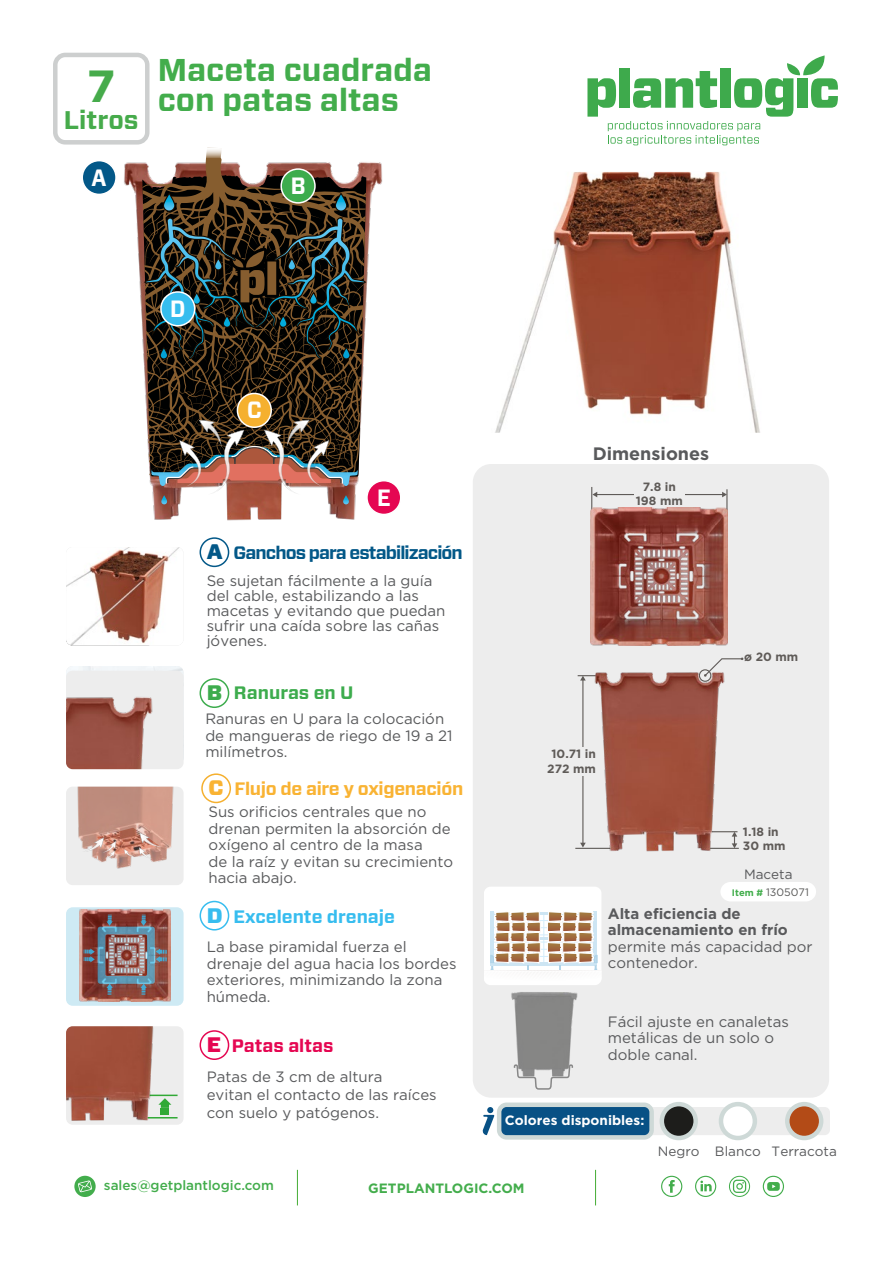
<style>
.page{position:relative;width:893px;height:1263px;background:#fff}
.page>*{position:absolute;margin:0;border:0;box-sizing:border-box;transform-origin:0 0}
.t1{font:700 45px "Vitesse Sans";color:#46ab4b}
.t2{font:700 31.5px/30px "Vitesse Sans";color:#43ad4c}
.t3{font:700 25.5px "Vitesse Sans";color:#46ab4b}
.t4{font:700 23.55px "Vitesse Sans";color:#fff;scale:.9 1}
.t5{font:900 21px "Vitesse Sans";color:#3dac4d}
.t6{font:700 18px "Vitesse Sans";letter-spacing:-.05em;color:#035888}
.t7{font:700 18px "Vitesse Sans";letter-spacing:-.015em;color:#f9b333}
.t8{font:700 18px "Vitesse Sans";color:#37bdef}
.t9{font:700 18px "Vitesse Sans";color:#e50752}
.t10{font:700 18px "Gotham";color:#595a5c}
.t11{font:700 18px "Vitesse Sans";color:#3dac4d}
.t12{font:15px/16.5px "Gotham";color:#595a5c}
.t13{font:700 15px/16.5px "Gotham";color:#595a5c}
.t14{font:13.5px "Gotham";color:#595a5c}
.t15{font:500 13.5px "Gotham";color:#43ad4c}
.t16{font:700 13.5px "Gotham";color:#fff}
.t17{font:700 13.5px "Gotham";color:#43ad4c}
.t18{font:700 12px/14.4px "Gotham";color:#5f5b58;text-align:center}
.t19{font:10.8px "Gotham";color:#595958}
.s1{font-weight:900;font-size:21px}
.s2{font-weight:700;font-size:9.45px;color:#41ad4b}
</style>
<div class="page">
<div style="left:473px;top:464px;width:356px;height:634px;background:#ededed;border-radius:18px"></div>
<svg style="left:712px;top:657px;width:31px;height:11px"></svg>
<svg style="left:732px;top:832px;width:5px;height:16px"></svg>
<hr style="left:707px;top:848px;width:32px;height:1px;background:#5f5b58">
<hr style="left:707px;top:831px;width:30px;height:1px;background:#5f5b58">
<hr style="left:596px;top:494px;width:127px;height:1px;background:#5f5b58">
<svg style="left:592px;top:492px;width:5px;height:5px"></svg>
<hr style="left:591px;top:487px;width:1px;height:30px;background:#5f5b58">
<svg style="left:722px;top:489px;width:5px;height:18px"></svg>
<hr style="left:582px;top:680px;width:1px;height:163px;background:#5f5b58">
<svg style="left:580px;top:843px;width:6px;height:4px"></svg>
<hr style="left:575px;top:848px;width:37px;height:1px;background:#5f5b58">
<svg style="left:578px;top:675px;width:13px;height:5px"></svg>
<div style="left:634px;top:485px;width:50px;height:28px;background:#ededed"></div>
<img style="left:591px;top:507px;width:137px;height:139px">
<div style="left:570px;top:747px;width:40px;height:28px;background:#ededed"></div>
<img style="left:591px;top:668px;width:137px;height:184px">
<div style="left:200px;top:537px;width:29px;height:30px;border:2px solid #035888;border-radius:50%"></div>
<div style="left:200px;top:678px;width:29px;height:30px;border:2px solid #3dac4d;border-radius:50%"></div>
<div style="left:200px;top:901px;width:29px;height:29px;border:2px solid #37bdef;border-radius:50%"></div>
<div style="left:200px;top:1030px;width:29px;height:30px;border:2px solid #e50752;border-radius:50%"></div>
<div style="left:201px;top:773px;width:30px;height:30px;border:2px solid #f5b02f;border-radius:50%"></div>
<svg style="left:484px;top:887px;width:118px;height:98px"></svg>
<img style="left:511px;top:992px;width:67px;height:35px">
<div style="left:721px;top:882px;width:95px;height:19px;background:#fff"></div>
<svg style="left:587px;top:55px;width:251px;height:90px"></svg>
<div style="left:53px;top:53px;width:97px;height:92px;border:4px solid #cdcfcf;border-radius:10px"></div>
<svg style="left:661px;top:1176px;width:21px;height:21px"></svg>
<svg style="left:763px;top:1176px;width:21px;height:21px"></svg>
<svg style="left:729px;top:1176px;width:21px;height:21px"></svg>
<svg style="left:695px;top:1176px;width:21px;height:21px"></svg>
<div style="left:74px;top:1176px;width:22px;height:21px;background:#43ad4c;border-radius:50%"></div>
<svg style="left:78px;top:1180px;width:14px;height:12px"></svg>
<hr style="left:297px;top:1170px;width:1px;height:35px;background:#44ac34">
<hr style="left:595px;top:1170px;width:1px;height:35px;background:#44ac34">
<div style="left:637px;top:1107px;width:193px;height:28px;background:#ededed;border-radius:5px"></div>
<svg style="left:482px;top:1027px;width:172px;height:112px"></svg>
<svg style="left:660px;top:1102px;width:38px;height:38px"></svg>
<svg style="left:719px;top:1102px;width:38px;height:38px"></svg>
<svg style="left:785px;top:1102px;width:38px;height:38px"></svg>
<img style="left:495px;top:172px;width:265px;height:261px">
<img style="left:124px;top:162px;width:259px;height:359px">
<svg style="left:142px;top:158px;width:224px;height:319px"></svg>
<svg style="left:206px;top:150px;width:16px;height:8px"></svg>
<div style="left:163px;top:193px;width:12px;height:19px;border:2px solid #180e03;border-radius:5px"></div>
<svg style="left:164px;top:194px;width:10px;height:17px"></svg>
<div style="left:335px;top:193px;width:12px;height:19px;border:2px solid #180e03;border-radius:5px"></div>
<svg style="left:336px;top:194px;width:10px;height:17px"></svg>
<svg style="left:144px;top:216px;width:222px;height:288px"></svg>
<svg style="left:66px;top:666px;width:118px;height:103px"></svg>
<img style="left:66px;top:691px;width:92px;height:78px">
<img style="left:66px;top:547px;width:114px;height:98px">
<div style="left:82px;top:161px;width:34px;height:33px;background:#035888;border-radius:50%"></div>
<div style="left:81px;top:160px;width:36px;height:35px;border:2px solid #fff;border-radius:50%"></div>
<div style="left:161px;top:292px;width:34px;height:34px;background:#36bdee;border-radius:50%"></div>
<div style="left:160px;top:291px;width:35px;height:35px;border:2px solid #fff;border-radius:50%"></div>
<div style="left:367px;top:481px;width:34px;height:33px;background:#e50752;border-radius:50%"></div>
<div style="left:366px;top:480px;width:35px;height:35px;border:2px solid #fff;border-radius:50%"></div>
<div style="left:281px;top:169px;width:34px;height:34px;background:#3dac4d;border-radius:50%"></div>
<div style="left:280px;top:168px;width:36px;height:36px;border:2px solid #fff;border-radius:50%"></div>
<div style="left:237px;top:393px;width:34px;height:34px;background:#f5b02f;border-radius:50%"></div>
<div style="left:237px;top:393px;width:35px;height:35px;border:2px solid #fff;border-radius:50%"></div>
<img style="left:66px;top:907px;width:118px;height:99px">
<div style="left:68px;top:1026px;width:116px;height:99px;background:#ededed"></div>
<img style="left:66px;top:1026px;width:103px;height:96px">
<svg style="left:66px;top:787px;width:118px;height:98px"></svg>
<h1 class="t1" style="left:87px;top:56px;width:29px">7</h1>
<h3 class="t3" style="left:64px;top:103px;width:76px">Litros</h3>
<h3 class="t4" style="left:92px;top:162px;width:18px">A</h3>
<h2 class="t2" style="left:158px;top:56px;width:276px">Maceta cuadrada con patas altas</h2>
<h3 class="t4" style="left:291px;top:170px;width:18px">B</h3>
<h3 class="t4" style="left:170px;top:293px;width:18px">D</h3>
<h3 class="t4" style="left:247px;top:394px;width:18px">C</h3>
<h3 class="t4" style="left:377px;top:482px;width:17px">E</h3>
<p class="t6" style="left:207px;top:540px;width:258px"><span class="s1">A</span> Ganchos para estabilización</p>
<p class="t12" style="left:207px;top:573px;width:240px;line-height:15px">Se sujetan fácilmente a la guía del cable, estabilizando a las macetas y evitando que puedan sufrir una caída sobre las cañas jóvenes.</p>
<h3 class="t5" style="left:207px;top:679px;width:17px">B</h3>
<p class="t12" style="left:205px;top:710px;width:249px">Ranuras en U para la colocación de mangueras de riego de 19 a 21 milímetros.</p>
<p class="t11" style="left:234px;top:680px;width:121px">Ranuras en U</p>
<p class="t7" style="left:209px;top:777px;width:256px"><span class="s1">C</span> Flujo de aire y oxigenación</p>
<p class="t12" style="left:208px;top:803px;width:246px">Sus orificios centrales que no drenan permiten la absorción de oxígeno al centro de la masa<br>de la raíz y evitan su crecimiento hacia abajo.</p>
<p class="t8" style="left:207px;top:904px;width:190px"><span class="s1">D</span> Excelente drenaje</p>
<p class="t12" style="left:207px;top:938px;width:251px">La base piramidal fuerza el drenaje del agua hacia los bordes exteriores, minimizando la zona húmeda.</p>
<p class="t9" style="left:207px;top:1034px;width:128px"><span class="s1">E</span> Patas altas</p>
<p class="t12" style="left:207px;top:1067px;width:232px;line-height:18px">Patas de 3 cm de altura<br>evitan el contacto de las raíces con suelo y patógenos.</p>
<p class="t10" style="left:593px;top:442px;width:118px">Dimensiones</p>
<p class="t18" style="left:636px;top:480px;width:48px">7.8 in<br>198 mm</p>
<p class="t18" style="left:744px;top:650px;width:56px">ø 20 mm</p>
<p class="t18" style="left:547px;top:747px;width:50px">10.71 in<br>272 mm</p>
<p class="t18" style="left:743px;top:824px;width:44px;text-align:left">1.18 in<br>30 mm</p>
<p class="t14" style="left:744px;top:865px;width:50px">Maceta</p>
<p class="t19" style="left:732px;top:885px;width:78px"><span class="s2">Item #</span> 1305071</p>
<p class="t13" style="left:608px;top:905px;width:182px">Alta eficiencia de almacenamiento en frío</p>
<p class="t12" style="left:608px;top:938px;width:206px">permite más capacidad por contenedor.</p>
<p class="t12" style="left:608px;top:1013px;width:183px">Fácil ajuste en canaletas metálicas de un solo o doble canal.</p>
<p class="t16" style="left:505px;top:1111px;width:141px">Colores disponibles:</p>
<p class="t14" style="left:658px;top:1143px;width:180px">Negro Blanco Terracota</p>
<p class="t15" style="left:104px;top:1177px;width:172px">sales@getplantlogic.com</p>
<p class="t17" style="left:368px;top:1179px;width:158px">GETPLANTLOGIC.COM</p>
</div>
